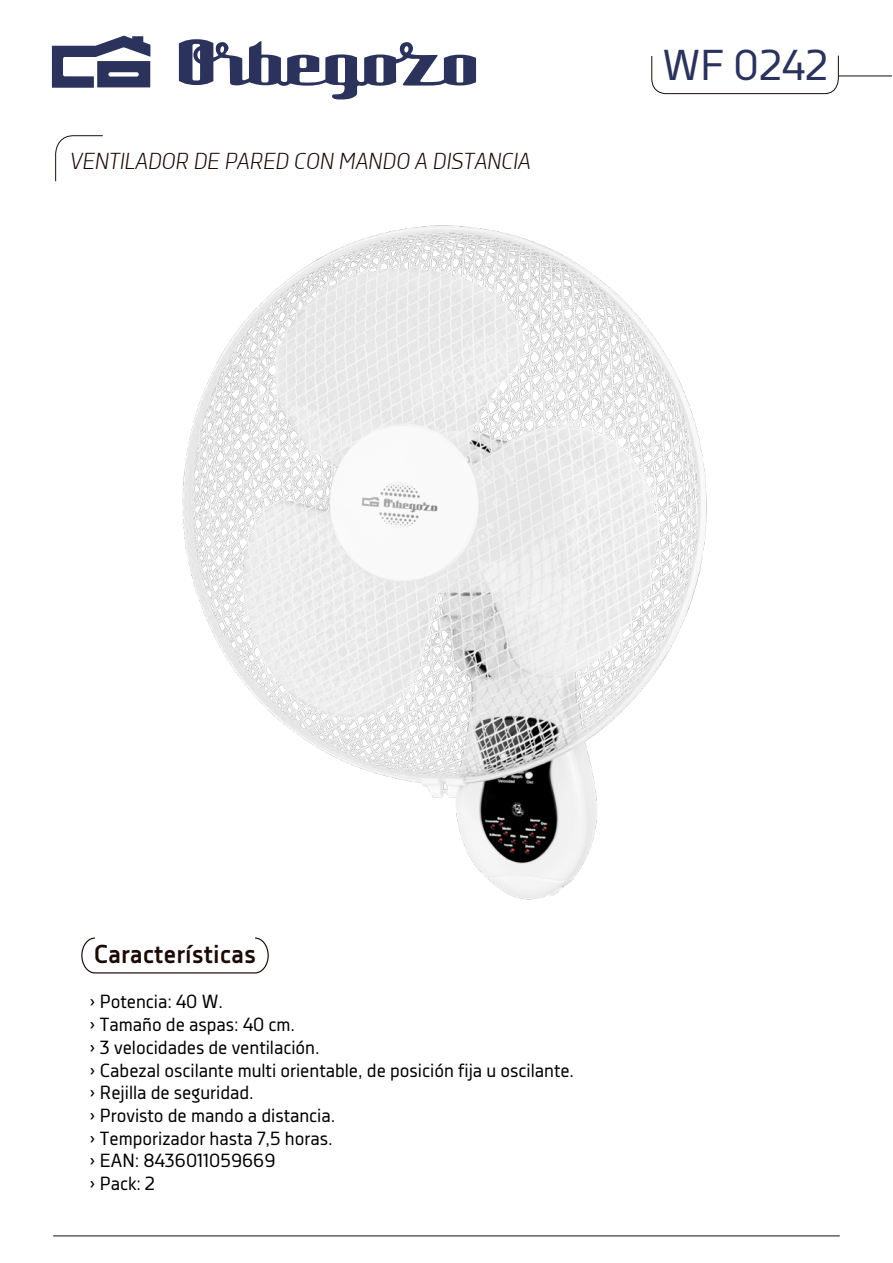
<style>
.page{position:relative;width:893px;height:1263px;background:#fff}
.page>*{position:absolute;margin:0;border:0;box-sizing:border-box;transform-origin:0 0}
.t1{font:42.9px "Decima Nova";color:#2b325b}
.t2{font:700 25.8px "Decima Nova";color:#1c0a05}
.t3{font:italic 300 22.5px "Decima Nova";color:#1c0a05}
.t4{font:18.9px/22.6px "Decima Nova";color:#000}
</style>
<div class="page">
<img style="left:126px;top:43px;width:661px;height:931px">
<hr style="left:53px;top:1235px;width:787px;height:1px;background:#1c0a05">
<hr style="left:839px;top:76px;width:53px;height:1px;background:#1c0a05">
<svg style="left:651px;top:55px;width:188px;height:39px"></svg>
<svg style="left:55px;top:135px;width:48px;height:47px"></svg>
<svg style="left:52px;top:36px;width:98px;height:52px"></svg>
<svg style="left:179px;top:39px;width:297px;height:61px"></svg>
<svg style="left:81px;top:937px;width:188px;height:36px"></svg>
<p class="t3" style="left:70px;top:148px;width:462px">VENTILADOR DE PARED CON MANDO A DISTANCIA</p>
<h1 class="t1" style="left:662px;top:40px;width:167px">WF 0242</h1>
<h2 class="t2" style="left:94px;top:939px;width:164px">Características</h2>
<p class="t4" style="left:89px;top:990px;width:486px">› Potencia: 40 W.<br>› Tamaño de aspas: 40 cm.<br>› 3 velocidades de ventilación.<br>› Cabezal oscilante multi orientable, de posición fija u oscilante. › Rejilla de seguridad.<br>› Provisto de mando a distancia.<br>› Temporizador hasta 7,5 horas.<br>› EAN: 8436011059669<br>› Pack: 2</p>
</div>
